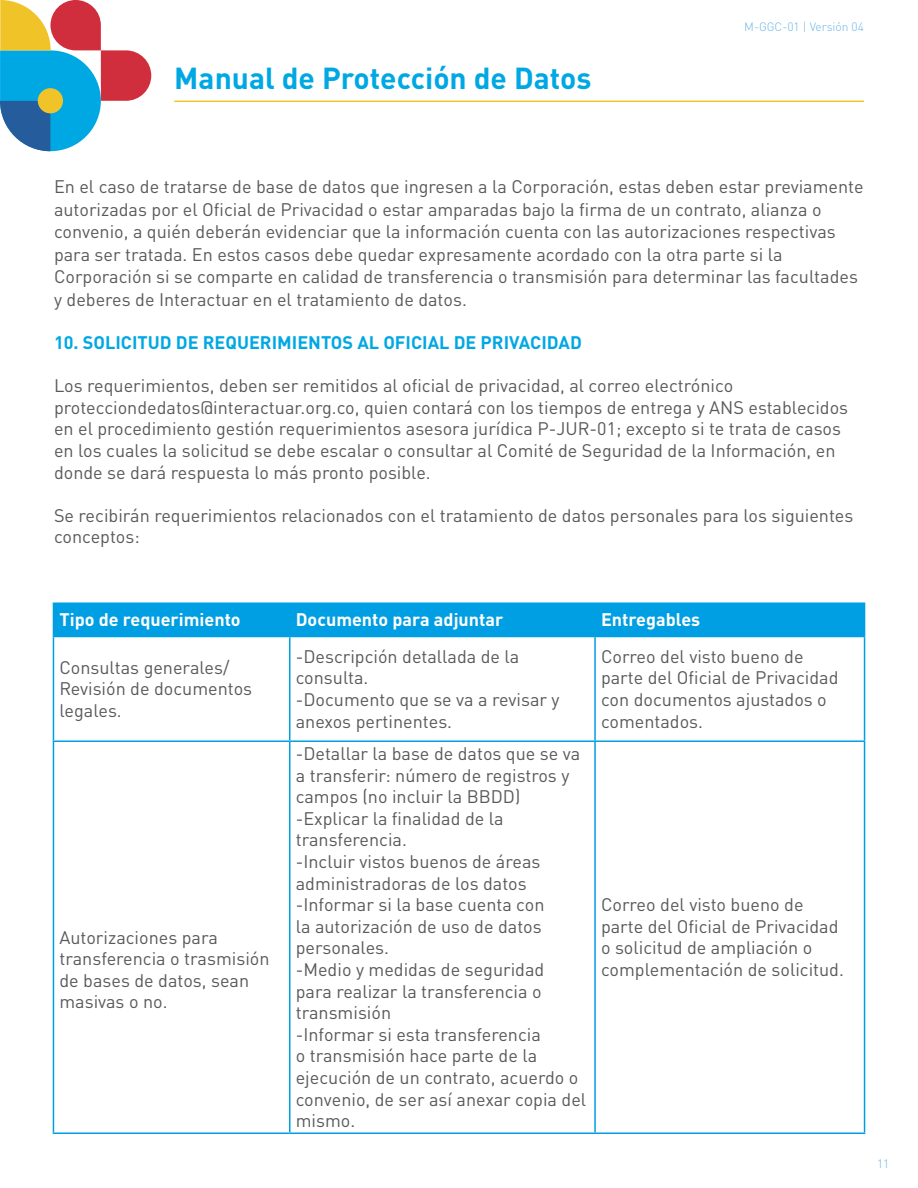
<style>
.page{position:relative;width:918px;height:1188px;background:#fff}
.page>*{position:absolute;margin:0;border:0;box-sizing:border-box;transform-origin:0 0}
.t1{font:700 30px "DIN Pro";color:#00a8e3}
.t2{font:18px/21.6px "DIN Pro";color:#595959}
.t3{font:700 18px "DIN Pro";color:#fff}
.t4{font:700 18px "DIN Pro";color:#00a8e3}
.t5{font:300 12px "DIN Pro";color:#6bb5e6}
</style>
<div class="page">
<svg style="left:0;top:0;width:151px;height:151px"></svg>
<div style="left:38px;top:88px;width:25px;height:25px;background:#f0c429;border-radius:50%"></div>
<hr style="left:174px;top:101px;width:690px;height:1px;background:#f0c429">
<div style="left:54px;top:604px;width:810px;height:32px;background:#009fe3"></div>
<hr style="left:289px;top:604px;width:2px;height:32px;background:#009fe3">
<hr style="left:594px;top:604px;width:2px;height:32px;background:#009fe3">
<hr style="left:53px;top:636px;width:237px;height:1px;background:#009fe3">
<hr style="left:290px;top:636px;width:305px;height:1px;background:#009fe3">
<hr style="left:289px;top:637px;width:2px;height:103px;background:#009fe3">
<hr style="left:595px;top:636px;width:270px;height:1px;background:#009fe3">
<hr style="left:594px;top:637px;width:2px;height:103px;background:#009fe3">
<hr style="left:53px;top:740px;width:237px;height:2px;background:#009fe3">
<hr style="left:290px;top:740px;width:305px;height:2px;background:#009fe3">
<hr style="left:289px;top:742px;width:2px;height:390px;background:#009fe3">
<hr style="left:595px;top:740px;width:270px;height:2px;background:#009fe3">
<hr style="left:594px;top:742px;width:2px;height:390px;background:#009fe3">
<hr style="left:53px;top:1132px;width:237px;height:2px;background:#009fe3">
<hr style="left:290px;top:1132px;width:305px;height:2px;background:#009fe3">
<hr style="left:595px;top:1132px;width:270px;height:2px;background:#009fe3">
<hr style="left:53px;top:602px;width:237px;height:2px;background:#009fe3">
<hr style="left:53px;top:604px;width:1px;height:32px;background:#009fe3">
<hr style="left:290px;top:602px;width:305px;height:2px;background:#009fe3">
<hr style="left:595px;top:602px;width:270px;height:2px;background:#009fe3">
<hr style="left:864px;top:604px;width:1px;height:32px;background:#009fe3">
<hr style="left:53px;top:637px;width:1px;height:103px;background:#009fe3">
<hr style="left:864px;top:637px;width:1px;height:103px;background:#009fe3">
<hr style="left:53px;top:742px;width:1px;height:390px;background:#009fe3">
<hr style="left:864px;top:742px;width:1px;height:390px;background:#009fe3">
<h1 class="t1" style="left:174px;top:53px;width:419px">Manual de Protección de Datos</h1>
<p class="t5" style="left:744px;top:17px;width:121px">M-GGC-01 | Versión 04</p>
<p class="t2" style="left:54px;top:174px;width:811px;line-height:22.5px">En el caso de tratarse de base de datos que ingresen a la Corporación, estas deben estar previamente autorizadas por el Oficial de Privacidad o estar amparadas bajo la firma de un contrato, alianza o convenio, a quién deberán evidenciar que la información cuenta con las autorizaciones respectivas para ser tratada. En estos casos debe quedar expresamente acordado con la otra parte si la Corporación si se comparte en calidad de transferencia o transmisión para determinar las facultades y deberes de Interactuar en el tratamiento de datos.</p>
<p class="t4" style="left:54px;top:328px;width:529px">10. SOLICITUD DE REQUERIMIENTOS AL OFICIAL DE PRIVACIDAD</p>
<p class="t2" style="left:54px;top:373px;width:796px">Los requerimientos, deben ser remitidos al oficial de privacidad, al correo electrónico protecciondedatos@interactuar.org.co, quien contará con los tiempos de entrega y ANS establecidos en el procedimiento gestión requerimientos asesora jurídica P-JUR-01; excepto si te trata de casos en los cuales la solicitud se debe escalar o consultar al Comité de Seguridad de la Información, en donde se dará respuesta lo más pronto posible.</p>
<p class="t2" style="left:54px;top:503px;width:801px">Se recibirán requerimientos relacionados con el tratamiento de datos personales para los siguientes conceptos:</p>
<p class="t3" style="left:59px;top:605px;width:183px">Tipo de requerimiento</p>
<p class="t3" style="left:296px;top:605px;width:209px">Documento para adjuntar</p>
<p class="t3" style="left:601px;top:605px;width:101px">Entregables</p>
<p class="t2" style="left:59px;top:655px;width:194px">Consultas generales/<br>Revisión de documentos legales.</p>
<p class="t2" style="left:296px;top:644px;width:265px">-Descripción detallada de la consulta.<br>-Documento que se va a revisar y anexos pertinentes.</p>
<p class="t2" style="left:601px;top:644px;width:239px">Correo del visto bueno de parte del Oficial de Privacidad con documentos ajustados o comentados.</p>
<p class="t2" style="left:59px;top:925px;width:212px">Autorizaciones para transferencia o trasmisión de bases de datos, sean masivas o no.</p>
<p class="t2" style="left:296px;top:741px;width:292px">-Detallar la base de datos que se va a transferir: número de registros y campos (no incluir la BBDD) -Explicar la finalidad de la transferencia.<br>-Incluir vistos buenos de áreas administradoras de los datos -Informar si la base cuenta con<br>la autorización de uso de datos personales.<br>-Medio y medidas de seguridad<br>para realizar la transferencia o transmisión<br>-Informar si esta transferencia<br>o transmisión hace parte de la ejecución de un contrato, acuerdo o convenio, de ser así anexar copia del mismo.</p>
<p class="t2" style="left:601px;top:892px;width:244px">Correo del visto bueno de parte del Oficial de Privacidad o solicitud de ampliación o complementación de solicitud.</p>
<p class="t5" style="left:877px;top:1154px;width:14px">11</p>
</div>
